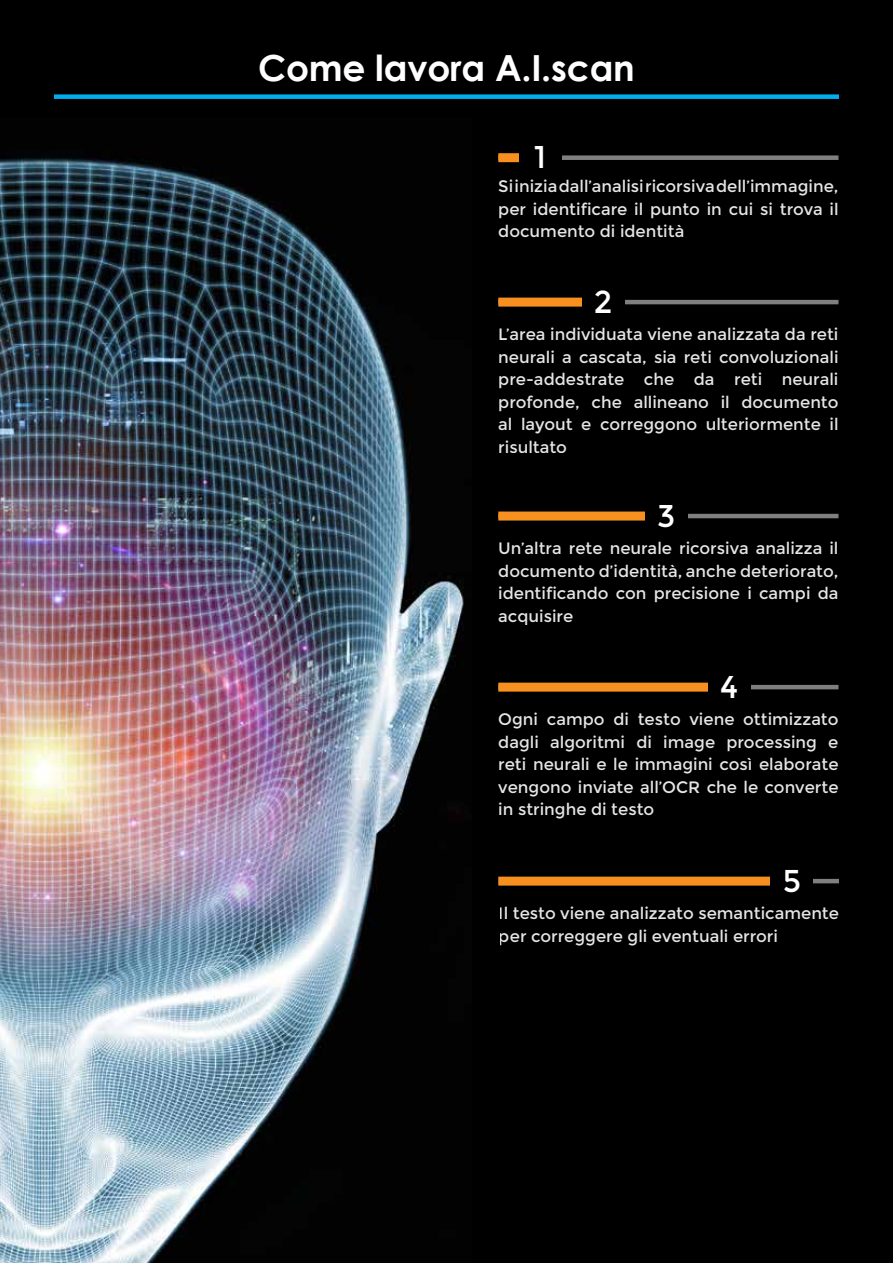
<style>
.page{position:relative;width:893px;height:1263px;background:#000}
.page>*{position:absolute;margin:0;border:0;box-sizing:border-box;transform-origin:0 0}
.t1{font:700 36px "Century Gothic";letter-spacing:-.005em;color:#fff}
.t2{font:31.5px "Montserrat";color:#fff}
.t3{font:16.5px/22.5px "Montserrat";color:#fff;text-align:justify}
</style>
<div class="page">
<div style="left:498px;top:155px;width:340px;height:5px;background:#7f7f7f"></div>
<hr style="left:498px;top:300px;width:340px;height:4px;background:#7f7f7f">
<hr style="left:498px;top:514px;width:340px;height:4px;background:#7f7f7f">
<hr style="left:498px;top:685px;width:340px;height:4px;background:#7f7f7f">
<hr style="left:499px;top:879px;width:340px;height:4px;background:#7f7f7f">
<div style="left:498px;top:153px;width:42px;height:9px;background:#f7901e"></div>
<div style="left:498px;top:298px;width:99px;height:9px;background:#f7901e"></div>
<div style="left:498px;top:511px;width:162px;height:9px;background:#f7901e"></div>
<div style="left:498px;top:683px;width:231px;height:9px;background:#f7901e"></div>
<div style="left:498px;top:877px;width:286px;height:9px;background:#f7901e"></div>
<div style="left:519px;top:138px;width:42px;height:40px;background:#000"></div>
<div style="left:582px;top:282px;width:42px;height:40px;background:#000"></div>
<div style="left:645px;top:496px;width:42px;height:40px;background:#000"></div>
<div style="left:708px;top:667px;width:42px;height:40px;background:#000"></div>
<div style="left:771px;top:861px;width:42px;height:40px;background:#000"></div>
<img style="left:0;top:157px;width:464px;height:1106px">
<div style="left:54px;top:94px;width:785px;height:5px;background:#00aeef"></div>
<h1 class="t1" style="left:258px;top:40px;width:378px">Come lavora A.I.scan</h1>
<h2 class="t2" style="left:534px;top:139px;width:14px">1</h2>
<p class="t3" style="left:498px;top:175px;width:342px">Si inizia dall’analisi ricorsiva dell’immagine, per identificare il punto in cui si trova il documento di identità</p>
<h2 class="t2" style="left:594px;top:283px;width:20px">2</h2>
<p class="t3" style="left:498px;top:323px;width:342px">L’area individuata viene analizzata da reti neurali a cascata, sia reti convoluzionali pre-addestrate che da reti neurali profonde, che allineano il documento al layout e correggono ulteriormente il risultato</p>
<h2 class="t2" style="left:657px;top:497px;width:20px">3</h2>
<p class="t3" style="left:498px;top:537px;width:342px">Un’altra rete neurale ricorsiva analizza il documento d’identità, anche deteriorato, identificando con precisione i campi da acquisire</p>
<h2 class="t2" style="left:720px;top:668px;width:20px">4</h2>
<p class="t3" style="left:498px;top:708px;width:342px">Ogni campo di testo viene ottimizzato dagli algoritmi di image processing e reti neurali e le immagini così elaborate vengono inviate all’OCR che le converte in stringhe di testo</p>
<h2 class="t2" style="left:783px;top:862px;width:20px">5</h2>
<p class="t3" style="left:499px;top:902px;width:342px">Il testo viene analizzato semanticamente per correggere gli eventuali errori</p>
</div>
